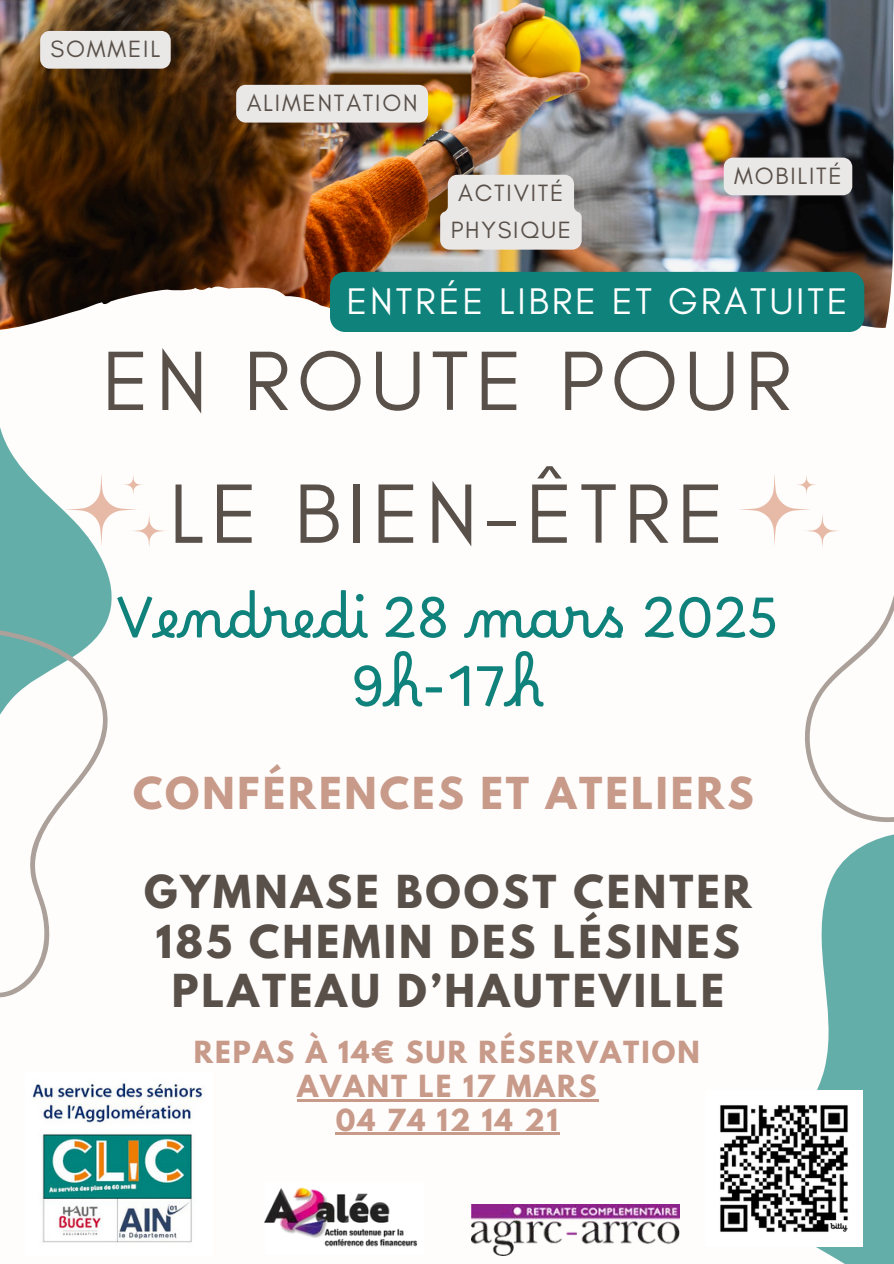
<style>
.page{position:relative;width:894px;height:1264px;background:#fff}
.page>*{position:absolute;margin:0;border:0;box-sizing:border-box;transform-origin:0 0}
.t1{font:85.65px/132.8px "Glacial Indifference";letter-spacing:.075em;color:#59504a;text-align:center}
.t2{font:55.5px/68.7px "Borel";color:#0e827b;text-align:center}
.t3{font:700 40.2px/49.5px "League Spartan";letter-spacing:.075em;color:#59504a;text-align:center}
.t4{font:700 39px "League Spartan";letter-spacing:.075em;color:#c89a89}
.t5{font:37.8px "Glacial Indifference";letter-spacing:.075em;color:#fff}
.t6{font:700 27px/33.8px "League Spartan";letter-spacing:.075em;color:#c89a89;text-align:center}
.t7{font:24px/37.2px "Glacial Indifference";letter-spacing:.075em;color:#59504a;text-align:center}
</style>
<div class="page">
<img style="left:0;top:0;width:893px;height:330px">
<svg style="left:0;top:427px;width:109px;height:149px;fill:#64aea9"></svg>
<svg style="left:816px;top:884px;width:77px;height:379px;background:#74b6b1"></svg>
<svg style="left:0;top:576px;width:112px;height:422px"></svg>
<svg style="left:805px;top:599px;width:88px;height:285px"></svg>
<img style="left:308px;top:0;width:535px;height:178px">
<svg style="left:739px;top:474px;width:101px;height:74px"></svg>
<svg style="left:59px;top:467px;width:108px;height:85px"></svg>
<hr style="left:297px;top:1099px;width:301px;height:2px;background:#c89a89">
<hr style="left:335px;top:1132px;width:225px;height:3px;background:#c89a89">
<img style="left:32px;top:1083px;width:172px;height:160px">
<img style="left:720px;top:1090px;width:141px;height:156px">
<img style="left:265px;top:1187px;width:153px;height:60px">
<img style="left:471px;top:1204px;width:208px;height:51px">
<div style="left:330px;top:272px;width:534px;height:60px;background:#0e827b;border-radius:15px"></div>
<div style="left:40px;top:31px;width:131px;height:38px;background:#eae8e6"></div>
<div style="left:236px;top:85px;width:192px;height:38px;background:#eae8e6"></div>
<div style="left:723px;top:158px;width:129px;height:37px;background:#eae8e6"></div>
<svg style="left:440px;top:175px;width:141px;height:75px;background:#e3dfdc"></svg>
<h1 class="t7" style="left:51px;top:30px;width:111px">SOMMEIL</h1>
<p class="t7" style="left:246px;top:84px;width:172px">ALIMENTATION</p>
<p class="t7" style="left:450px;top:174px;width:122px">ACTIVITÉ<br>PHYSIQUE</p>
<p class="t7" style="left:734px;top:157px;width:109px">MOBILITÉ</p>
<h4 class="t5" style="left:346px;top:278px;width:502px">ENTRÉE LIBRE ET GRATUITE</h4>
<p class="t1" style="left:102px;top:313px;width:691px">EN ROUTE POUR<br>LE BIEN-ÊTRE</p>
<p class="t2" style="left:115px;top:583px;width:664px">Vendredi 28 mars 2025<br>9h-17h</p>
<p class="t4" style="left:133px;top:774px;width:622px">CONFÉRENCES ET ATELIERS</p>
<p class="t3" style="left:144px;top:872px;width:608px">GYMNASE BOOST CENTER<br>185 CHEMIN DES LÉSINES<br>PLATEAU D’HAUTEVILLE</p>
<p class="t6" style="left:194px;top:1038px;width:507px">REPAS À 14€ SUR RÉSERVATION<br>AVANT LE 17 MARS<br>04 74 12 14 21</p>
</div>
